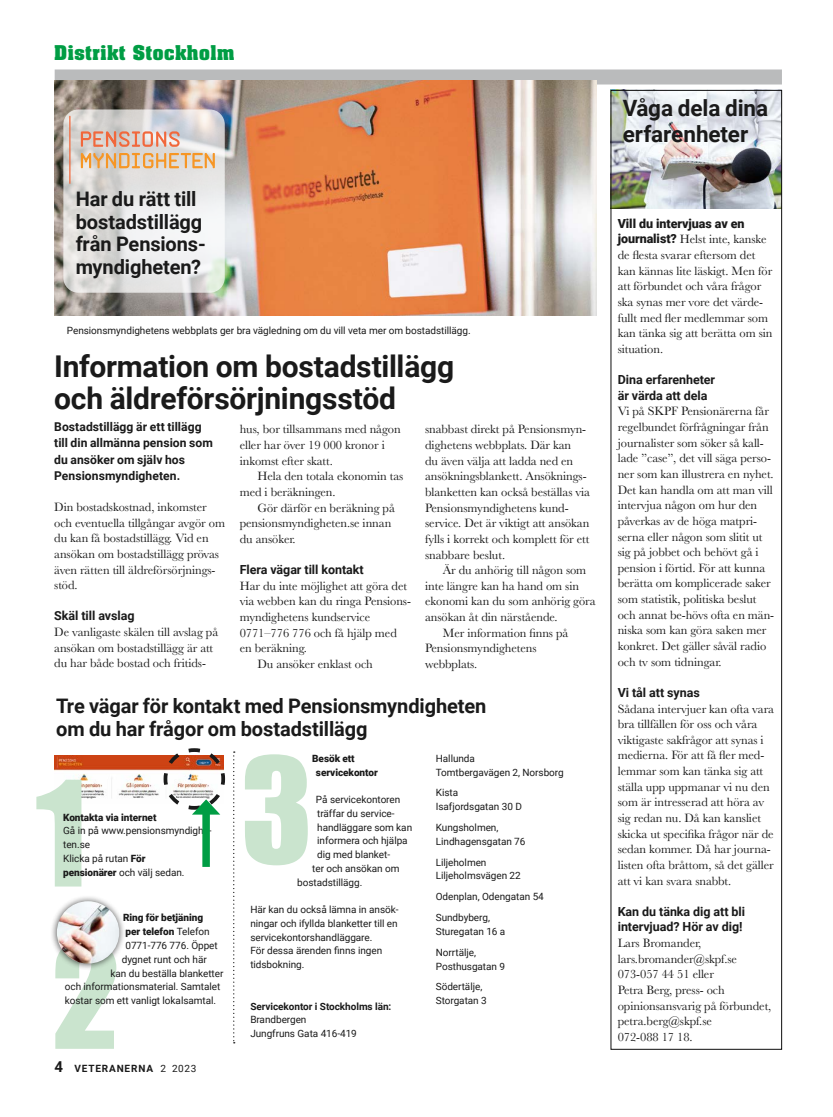
<style>
.page{position:relative;width:833px;height:1117px;background:#fff}
.page>*{position:absolute;margin:0;border:0;box-sizing:border-box;transform-origin:0 0}
.t1{font:700 30px/32.5px "Roboto";letter-spacing:-.01em;color:#1a1a1a}
.t2{font:700 22.5px/26.2px "Roboto";letter-spacing:-.005em;color:#1a1a1a}
.t3{font:700 20px/22.5px "Roboto";letter-spacing:-.005em;color:#1a1a1a}
.t4{font:700 20px "Aachen BT";letter-spacing:-.005em;color:#009d44}
.t5{font:12.5px/15.6px "Baskerville";letter-spacing:-.005em;color:#1a1a1a}
.t6{font:700 12.5px/15.6px "Roboto";letter-spacing:-.005em;color:#1a1a1a}
.t7{font:900 12.5px "Roboto";letter-spacing:-.005em;color:#1a1a1a}
.t8{font:700 12.12px/16.1px "Roboto";letter-spacing:.005em;color:#1a1a1a}
.t9{font:10px/13.8px "Roboto";letter-spacing:-.005em;color:#1a1a1a}
.t10{font:900 10px/13.8px "Roboto";letter-spacing:-.005em;color:#1a1a1a}
.t11{font:700 10px "Roboto";letter-spacing:-.005em;color:#1a1a1a}
.t12{font:700 10px "Roboto";letter-spacing:.085em;color:#1a1a1a}
.s1{font-weight:900}
.s2{font-weight:400}
.s3{font-size:15px}
.s4{font-family:"Roboto";font-weight:900}
</style>
<div class="page">
<svg style="left:55px;top:970px;width:61px;height:78px"></svg>
<img style="left:612px;top:92px;width:168px;height:116px">
<div style="left:55px;top:69px;width:727px;height:15px;background:#babbbc"></div>
<img style="left:54px;top:80px;width:542px;height:235px">
<img style="left:54px;top:755px;width:108px;height:48px">
<div style="left:50px;top:894px;width:76px;height:76px;background:#1a1a1a;opacity:.75"></div>
<img style="left:57px;top:901px;width:62px;height:62px;border-radius:31px">
<svg style="left:233px;top:751px;width:2px;height:292px"></svg>
<svg style="left:63px;top:109px;width:162px;height:183px"></svg>
<hr style="left:69px;top:116px;width:1px;height:67px;background:#f1683c">
<svg style="left:81px;top:131px;width:134px;height:38px;background:#e2c0a7"></svg>
<div style="left:610px;top:90px;width:172px;height:959px;border:1px solid #0d0d0d"></div>
<svg style="left:245px;top:754px;width:63px;height:111px"></svg>
<svg style="left:36px;top:779px;width:45px;height:107px"></svg>
<div style="left:202px;top:808px;width:8px;height:58px;background:#009d44"></div>
<svg style="left:162px;top:748px;width:64px;height:66px"></svg>
<h3 class="t4" style="left:54px;top:40px;width:182px">Distrikt Stockholm</h3>
<h3 class="t3" style="left:76px;top:187px;width:132px">Har du rätt till bostadstillägg från Pensions&shy;myndigheten?</h3>
<p class="t9" style="left:67px;top:323px;width:405px">Pensionsmyndighetens webbplats ger bra vägledning om du vill veta mer om bostadstillägg.</p>
<h1 class="t1" style="left:54px;top:349px;width:401px">Information om bostadstillägg och äldreförsörjningsstöd</h1>
<p class="t5" style="left:240px;top:421px;width:162px">hus, bor tillsammans med någon eller har över 19 000 kronor i inkomst efter skatt.</p>
<p class="t5" style="left:240px;top:468px;width:165px;text-indent:18px">Hela den totala ekonomin tas med i beräkningen.</p>
<p class="t5" style="left:240px;top:500px;width:157px;text-indent:18px">Gör därför en beräkning på pensionsmyndigheten.se innan du ansöker.</p>
<p class="t6" style="left:240px;top:561px;width:125px">Flera vägar till kontakt</p>
<p class="t5" style="left:240px;top:578px;width:169px">Har du inte möjlighet att göra det</p>
<p class="t5" style="left:240px;top:593px;width:173px">via webben kan du ringa Pensions-</p>
<p class="t5" style="left:240px;top:609px;width:132px">myndighetens kundservice</p>
<p class="t5" style="left:240px;top:625px;width:159px">0771–776 776 och få hjälp med</p>
<p class="t5" style="left:240px;top:640px;width:69px">en beräkning.</p>
<p class="t5" style="left:257px;top:656px;width:117px">Du ansöker enklast och</p>
<p class="t8" style="left:54px;top:418px;width:160px">Bostadstillägg är ett tillägg till din allmänna pension som du ansöker om själv hos<br>Pensionsmyndigheten.</p>
<p class="t5" style="left:54px;top:499px;width:172px">Din bostadskostnad, inkomster och eventuella tillgångar avgör om du kan få bostadstillägg. Vid en ansökan om bostadstillägg prövas även rätten till äldreförsörjnings&shy;stöd.</p>
<p class="t6" style="left:54px;top:607px;width:82px">Skäl till avslag</p>
<p class="t5" style="left:54px;top:624px;width:165px">De vanligaste skälen till avslag på ansökan om bostadstillägg är att du har både bostad och fritids-</p>
<p class="t5" style="left:425px;top:421px;width:166px">snabbast direkt på Pensionsmyn&shy;dighetens webbplats. Där kan<br>du även välja att ladda ned en ansökningsblankett. Ansöknings&shy;blanketten kan också beställas via<br>Pensionsmyndighetens kund&shy;service. Det är viktigt att ansökan fylls i korrekt och komplett för ett snabbare beslut.</p>
<p class="t5" style="left:443px;top:562px;width:145px">Är du anhörig till någon som</p>
<p class="t5" style="left:425px;top:578px;width:155px">inte längre kan ha hand om sin</p>
<p class="t5" style="left:425px;top:593px;width:172px">ekonomi kan du som anhörig göra</p>
<p class="t5" style="left:425px;top:609px;width:134px">ansökan åt din närstående.</p>
<p class="t5" style="left:443px;top:625px;width:127px">Mer information finns på</p>
<p class="t5" style="left:425px;top:640px;width:113px">Pensionsmyndighetens</p>
<p class="t5" style="left:425px;top:656px;width:54px">webbplats.</p>
<h3 class="t3" style="left:56px;top:694px;width:431px">Tre vägar för kontakt med Pensionsmyndigheten om du har frågor om bostadstillägg</h3>
<p class="t10" style="left:63px;top:809px;width:95px">Kontakta via internet</p>
<p class="t9" style="left:63px;top:823px;width:150px">Gå in på www.pensionsmyndighe&shy;ten.se<br>Klicka på rutan <span class="s1">För<br>pensionärer</span> och välj sedan.</p>
<p class="t10" style="left:123px;top:910px;width:82px">Ring för betjäning</p>
<p class="t10" style="left:125px;top:924px;width:86px">per telefon <span class="s2">Telefon</span></p>
<p class="t9" style="left:125px;top:937px;width:94px">0771-776 776. Öppet</p>
<p class="t9" style="left:122px;top:951px;width:86px">dygnet runt och här</p>
<p class="t9" style="left:110px;top:965px;width:114px">kan du beställa blanketter</p>
<p class="t9" style="left:65px;top:979px;width:157px">och informationsmaterial. Samtalet</p>
<p class="t9" style="left:65px;top:992px;width:153px">kostar som ett vanligt lokalsamtal.</p>
<p class="t12" style="left:54px;top:1060px;width:143px"><span class="s3">4</span> VETERANERNA <span class="s2">2 2023</span></p>
<p class="t10" style="left:316px;top:750px;width:63px;text-indent:-4px">Besök ett servicekontor</p>
<p class="t9" style="left:316px;top:792px;width:86px">På servicekontoren</p>
<p class="t9" style="left:317px;top:805px;width:79px">träffar du service-</p>
<p class="t9" style="left:317px;top:819px;width:96px">handläggare som kan</p>
<p class="t9" style="left:317px;top:833px;width:92px">informera och hjälpa</p>
<p class="t9" style="left:317px;top:847px;width:74px">dig med blanket-</p>
<p class="t9" style="left:312px;top:860px;width:89px">ter och ansökan om</p>
<p class="t9" style="left:297px;top:874px;width:67px">bostadstillägg.</p>
<p class="t9" style="left:250px;top:902px;width:150px">Här kan du också lämna in ansök&shy;ningar och ifyllda blanketter till en servicekontorshandläggare.<br>För dessa ärenden finns ingen tidsbokning.</p>
<p class="t11" style="left:250px;top:998px;width:143px">Servicekontor i Stockholms län:</p>
<p class="t9" style="left:250px;top:1012px;width:108px">Brandbergen<br>Jungfruns Gata 416-419</p>
<p class="t9" style="left:436px;top:750px;width:129px">Hallunda<br>Tomtbergavägen 2, Norsborg</p>
<p class="t9" style="left:436px;top:785px;width:88px">Kista<br>Isafjordsgatan 30 D</p>
<p class="t9" style="left:436px;top:820px;width:91px">Kungsholmen,<br>Lindhagensgatan 76</p>
<p class="t9" style="left:436px;top:854px;width:86px">Liljeholmen<br>Liljeholmsvägen 22</p>
<p class="t9" style="left:436px;top:885px;width:110px;line-height:20.9px">Odenplan, Odengatan 54<br>Sundbyberg,</p>
<p class="t9" style="left:436px;top:920px;width:71px;line-height:20.9px">Sturegatan 16 a<br>Norrtälje,</p>
<p class="t9" style="left:436px;top:954px;width:71px;line-height:20.9px">Posthusgatan 9<br>Södertälje,</p>
<p class="t9" style="left:436px;top:993px;width:52px">Storgatan 3</p>
<h2 class="t2" style="left:623px;top:94px;width:147px">Våga dela dina erfarenheter</h2>
<p class="t7" style="left:618px;top:214px;width:128px">Vill du intervjuas av en</p>
<p class="t5" style="left:618px;top:232px;width:156px"><span class="s4">journalist?</span> Helst inte, kanske de flesta svarar eftersom det kan kännas lite läskigt. Men för att förbundet och våra frågor ska synas mer vore det värde&shy;fullt med fler medlemmar som kan tänka sig att berätta om sin situation.</p>
<p class="t6" style="left:618px;top:371px;width:99px">Dina erfarenheter är värda att dela</p>
<p class="t5" style="left:618px;top:403px;width:158px">Vi på SKPF Pensionärerna får regelbundet förfrågningar från journalister som söker så kal - lade ”case”, det vill säga perso&shy;ner som kan illustrera en nyhet.<br>Det kan handla om att man vill intervjua någon om hur den påverkas av de höga matpri&shy;serna eller någon som slitit ut sig på jobbet och behövt gå i pension i förtid. För att kunna berätta om komplicerade saker som statistik, politiska beslut och annat be-hövs ofta en män&shy;niska som kan göra saken mer konkret. Det gäller såväl radio och tv som tidningar.</p>
<p class="t6" style="left:618px;top:684px;width:84px">Vi tål att synas</p>
<p class="t5" style="left:618px;top:700px;width:158px">Sådana intervjuer kan ofta vara bra tillfällen för oss och våra viktigaste sakfrågor att synas i medierna. För att få fler med&shy;lemmar som kan tänka sig att ställa upp uppmanar vi nu den som är intresserad att höra av sig redan nu. Då kan kansliet skicka ut specifika frågor när de sedan kommer. Då har journa&shy;listen ofta bråttom, så det gäller att vi kan svara snabbt.</p>
<p class="t6" style="left:618px;top:902px;width:129px">Kan du tänka dig att bli intervjuad? Hör av dig!</p>
<p class="t5" style="left:618px;top:935px;width:155px">Lars Bromander, lars.bromander@skpf.se<br>073-057 44 51 eller<br>Petra Berg, press- och opinionsansvarig på förbundet, petra.berg@skpf.se<br>072-088 17 18.</p>
</div>
